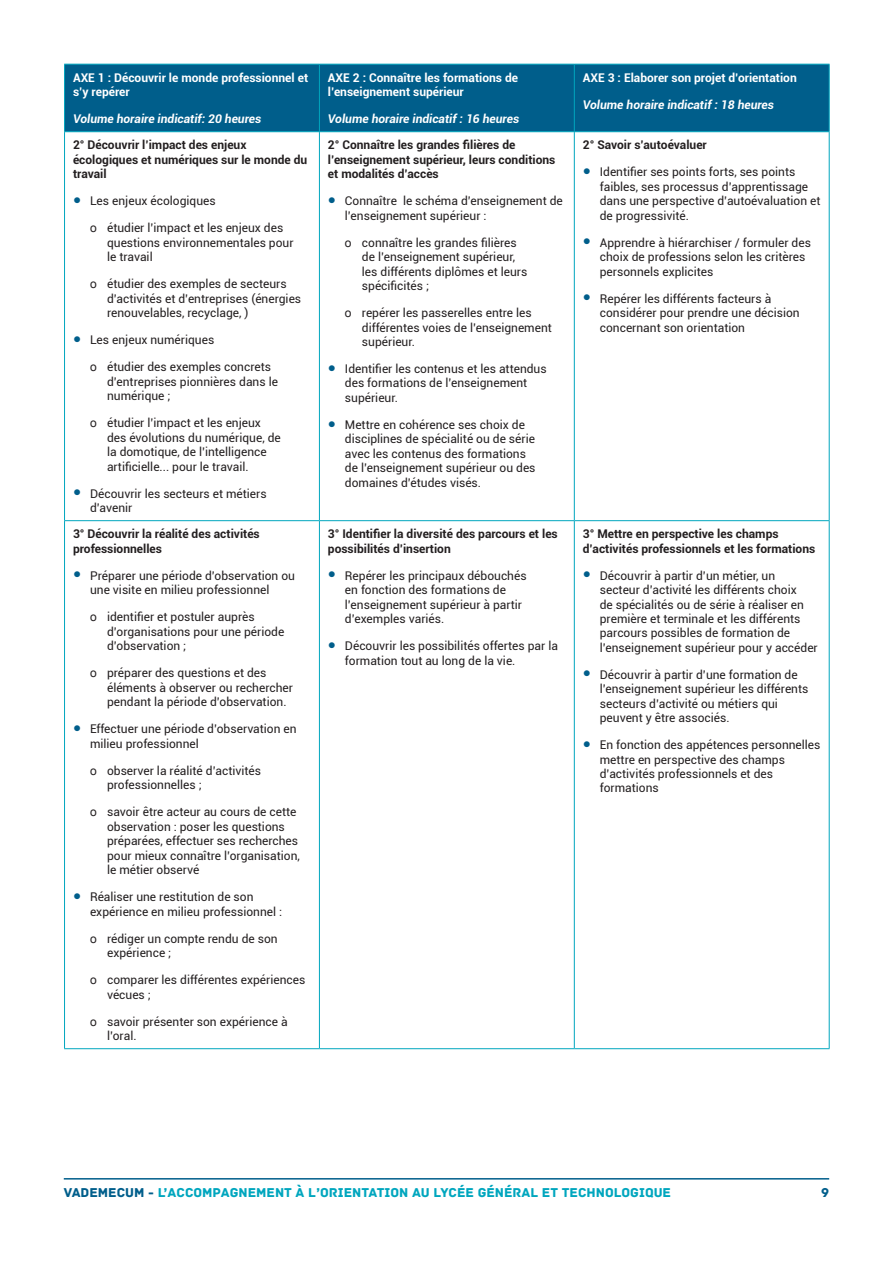
<style>
.page{position:relative;width:893px;height:1263px;background:#fff}
.page>*{position:absolute;margin:0;border:0;box-sizing:border-box;transform-origin:0 0}
.t1{font:13.5px "Archive";color:#00a6be}
.t2{font:13.5px "Archive";color:#005e8b}
.t3{font:12px/14.4px "Roboto";color:#231f20}
.Corps_Tableau{font:700 12px/14.4px "Roboto";color:#231f20}
.Entête_tableau{font:700 12px/14.4px "Roboto";color:#fff}
.Entête_tableau-2{font:italic 700 12px "Roboto";color:#fff}
.s1{font-family:"Arial";font-size:13.5px;color:#005e8b}
.s2{font-family:"Arial"}
.s3{color:#005e8b}
</style>
<div class="page">
<hr style="left:64px;top:1178px;width:765px;height:1px;background:#005e8b">
<div style="left:65px;top:65px;width:764px;height:66px;background:#005e8b"></div>
<hr style="left:319px;top:65px;width:1px;height:66px;background:#00a6be">
<hr style="left:574px;top:65px;width:1px;height:66px;background:#00a6be">
<hr style="left:319px;top:132px;width:1px;height:388px;background:#00a6be">
<hr style="left:574px;top:132px;width:1px;height:388px;background:#00a6be">
<hr style="left:64px;top:520px;width:255px;height:1px;background:#00a6be">
<hr style="left:319px;top:520px;width:255px;height:1px;background:#00a6be">
<hr style="left:319px;top:521px;width:1px;height:527px;background:#00a6be">
<hr style="left:574px;top:520px;width:256px;height:1px;background:#00a6be">
<hr style="left:574px;top:521px;width:1px;height:527px;background:#00a6be">
<hr style="left:64px;top:64px;width:255px;height:1px;background:#00a6be">
<hr style="left:64px;top:65px;width:1px;height:66px;background:#00a6be">
<hr style="left:319px;top:64px;width:255px;height:1px;background:#00a6be">
<hr style="left:574px;top:64px;width:256px;height:1px;background:#00a6be">
<hr style="left:829px;top:65px;width:1px;height:66px;background:#00a6be">
<hr style="left:64px;top:131px;width:255px;height:1px;background:#00a6be">
<hr style="left:319px;top:131px;width:255px;height:1px;background:#00a6be">
<hr style="left:574px;top:131px;width:256px;height:1px;background:#00a6be">
<hr style="left:64px;top:132px;width:1px;height:388px;background:#00a6be">
<hr style="left:829px;top:132px;width:1px;height:388px;background:#00a6be">
<hr style="left:64px;top:521px;width:1px;height:527px;background:#00a6be">
<hr style="left:829px;top:521px;width:1px;height:527px;background:#00a6be">
<hr style="left:64px;top:1048px;width:255px;height:1px;background:#00a6be">
<hr style="left:319px;top:1048px;width:255px;height:1px;background:#00a6be">
<hr style="left:574px;top:1048px;width:256px;height:1px;background:#00a6be">
<p class="Entête_tableau" style="left:73px;top:70px;width:237px">AXE 1 : Découvrir le monde professionnel et s’y repérer</p>
<p class="Entête_tableau-2" style="left:73px;top:110px;width:190px">Volume horaire indicatif: 20 heures</p>
<p class="Corps_Tableau" style="left:73px;top:137px;width:236px">2° Découvrir l’impact des enjeux écologiques et numériques sur le monde du travail</p>
<p class="t3" style="left:73px;top:193px;width:144px"><span class="s1">●</span> Les enjeux écologiques</p>
<p class="t3" style="left:107px;top:220px;width:188px;text-indent:-17px"><span class="s2">o</span> étudier l’impact et les enjeux des questions environnementales pour le travail</p>
<p class="t3" style="left:107px;top:276px;width:196px;text-indent:-17px"><span class="s2">o</span> étudier des exemples de secteurs d’activités et d’entreprises (énergies renouvelables, recyclage, )</p>
<p class="t3" style="left:73px;top:332px;width:143px"><span class="s1">●</span> Les enjeux numériques</p>
<p class="t3" style="left:107px;top:359px;width:172px;text-indent:-17px"><span class="s2">o</span> étudier des exemples concrets d’entreprises pionnières dans le numérique ;</p>
<p class="t3" style="left:107px;top:415px;width:175px;text-indent:-17px"><span class="s2">o</span> étudier l’impact et les enjeux des évolutions du numérique, de la domotique, de l’intelligence artificielle... pour le travail.</p>
<p class="t3" style="left:90px;top:486px;width:178px;text-indent:-17px"><span class="s1">●</span> Découvrir les secteurs et métiers d’avenir</p>
<p class="Corps_Tableau" style="left:73px;top:526px;width:188px">3° Découvrir la réalité des activités professionnelles</p>
<p class="t3" style="left:90px;top:568px;width:206px;text-indent:-17px"><span class="s1">●</span> Préparer une période d’observation ou une visite en milieu professionnel</p>
<p class="t3" style="left:107px;top:609px;width:179px;text-indent:-17px"><span class="s2">o</span> identifier et postuler auprès d’organisations pour une période d’observation ;</p>
<p class="t3" style="left:107px;top:665px;width:188px;text-indent:-17px"><span class="s2">o</span> préparer des questions et des éléments à observer ou rechercher pendant la période d’observation.</p>
<p class="t3" style="left:90px;top:721px;width:208px;text-indent:-17px"><span class="s1">●</span> Effectuer une période d’observation en milieu professionnel</p>
<p class="t3" style="left:107px;top:763px;width:156px;text-indent:-17px"><span class="s2">o</span> observer la réalité d’activités professionnelles ;</p>
<p class="t3" style="left:107px;top:804px;width:194px;text-indent:-17px"><span class="s2">o</span> savoir être acteur au cours de cette observation : poser les questions préparées, effectuer ses recherches pour mieux connaître l’organisation, le métier observé</p>
<p class="t3" style="left:90px;top:889px;width:194px;text-indent:-17px"><span class="s1">●</span> Réaliser une restitution de son expérience en milieu professionnel :</p>
<p class="t3" style="left:107px;top:931px;width:172px;text-indent:-17px"><span class="s2">o</span> rédiger un compte rendu de son expérience ;</p>
<p class="t3" style="left:107px;top:972px;width:200px;text-indent:-17px"><span class="s2">o</span> comparer les différentes expériences vécues ;</p>
<p class="t3" style="left:107px;top:1014px;width:182px;text-indent:-17px"><span class="s2">o</span> savoir présenter son expérience à l’oral.</p>
<p class="Entête_tableau" style="left:328px;top:70px;width:192px">AXE 2 : Connaître les formations de l’enseignement supérieur</p>
<p class="Entête_tableau-2" style="left:328px;top:110px;width:193px">Volume horaire indicatif : 16 heures</p>
<p class="Corps_Tableau" style="left:328px;top:137px;width:229px">2° Connaître les grandes filières de l’enseignement supérieur, leurs conditions et modalités d’accès</p>
<p class="t3" style="left:345px;top:193px;width:219px;text-indent:-17px"><span class="s1">●</span> Connaître le schéma d’enseignement de l’enseignement supérieur :</p>
<p class="t3" style="left:362px;top:235px;width:167px;text-indent:-17px"><span class="s2">o</span> connaître les grandes filières de l’enseignement supérieur, les différents diplômes et leurs spécificités ;</p>
<p class="t3" style="left:362px;top:305px;width:191px;text-indent:-17px"><span class="s2">o</span> repérer les passerelles entre les différentes voies de l’enseignement supérieur.</p>
<p class="t3" style="left:345px;top:361px;width:203px;text-indent:-17px"><span class="s1">●</span> Identifier les contenus et les attendus des formations de l’enseignement supérieur.</p>
<p class="t3" style="left:345px;top:417px;width:192px;text-indent:-17px"><span class="s1">●</span> Mettre en cohérence ses choix de disciplines de spécialité ou de série avec les contenus des formations de l’enseignement supérieur ou des domaines d’études visés.</p>
<p class="Corps_Tableau" style="left:328px;top:526px;width:231px">3° Identifier la diversité des parcours et les possibilités d’insertion</p>
<p class="t3" style="left:345px;top:568px;width:183px;text-indent:-17px"><span class="s1">●</span> Repérer les principaux débouchés en fonction des formations de l’enseignement supérieur à partir d’exemples variés.</p>
<p class="t3" style="left:345px;top:638px;width:214px;text-indent:-17px"><span class="s1">●</span> Découvrir les possibilités offertes par la formation tout au long de la vie.</p>
<p class="Entête_tableau" style="left:583px;top:70px;width:215px">AXE 3 : Elaborer son projet d’orientation</p>
<p class="Entête_tableau-2" style="left:583px;top:96px;width:193px">Volume horaire indicatif : 18 heures</p>
<p class="Corps_Tableau" style="left:583px;top:137px;width:126px">2° Savoir s’autoévaluer</p>
<p class="t3" style="left:600px;top:164px;width:222px;text-indent:-17px"><span class="s1">●</span> Identifier ses points forts, ses points faibles, ses processus d’apprentissage dans une perspective d’autoévaluation et de progressivité.</p>
<p class="t3" style="left:600px;top:235px;width:213px;text-indent:-17px"><span class="s1">●</span> Apprendre à hiérarchiser / formuler des choix de professions selon les critères personnels explicites</p>
<p class="t3" style="left:600px;top:291px;width:201px;text-indent:-17px"><span class="s1">●</span> Repérer les différents facteurs à considérer pour prendre une décision concernant son orientation</p>
<p class="Corps_Tableau" style="left:583px;top:526px;width:234px">3° Mettre en perspective les champs d’activités professionnels et les formations</p>
<p class="t3" style="left:600px;top:568px;width:219px;text-indent:-17px"><span class="s1">●</span> Découvrir à partir d’un métier, un secteur d’activité les différents choix<br>de spécialités ou de série à réaliser en première et terminale et les différents parcours possibles de formation de l’enseignement supérieur pour y accéder</p>
<p class="t3" style="left:600px;top:667px;width:210px;text-indent:-17px"><span class="s1">●</span> Découvrir à partir d’une formation de l’enseignement supérieur les différents secteurs d’activité ou métiers qui peuvent y être associés.</p>
<p class="t3" style="left:600px;top:737px;width:222px;text-indent:-17px"><span class="s1">●</span> En fonction des appétences personnelles mettre en perspective des champs d’activités professionnels et des formations</p>
<p class="t1" style="left:64px;top:1184px;width:609px"><span class="s3">VADEMECUM -</span> L’ACCOMPAGNEMENT À L’ORIENTATION AU LYCÉE GÉNÉRAL ET TECHNOLOGIQUE</p>
<p class="t2" style="left:821px;top:1184px;width:9px">9</p>
</div>
